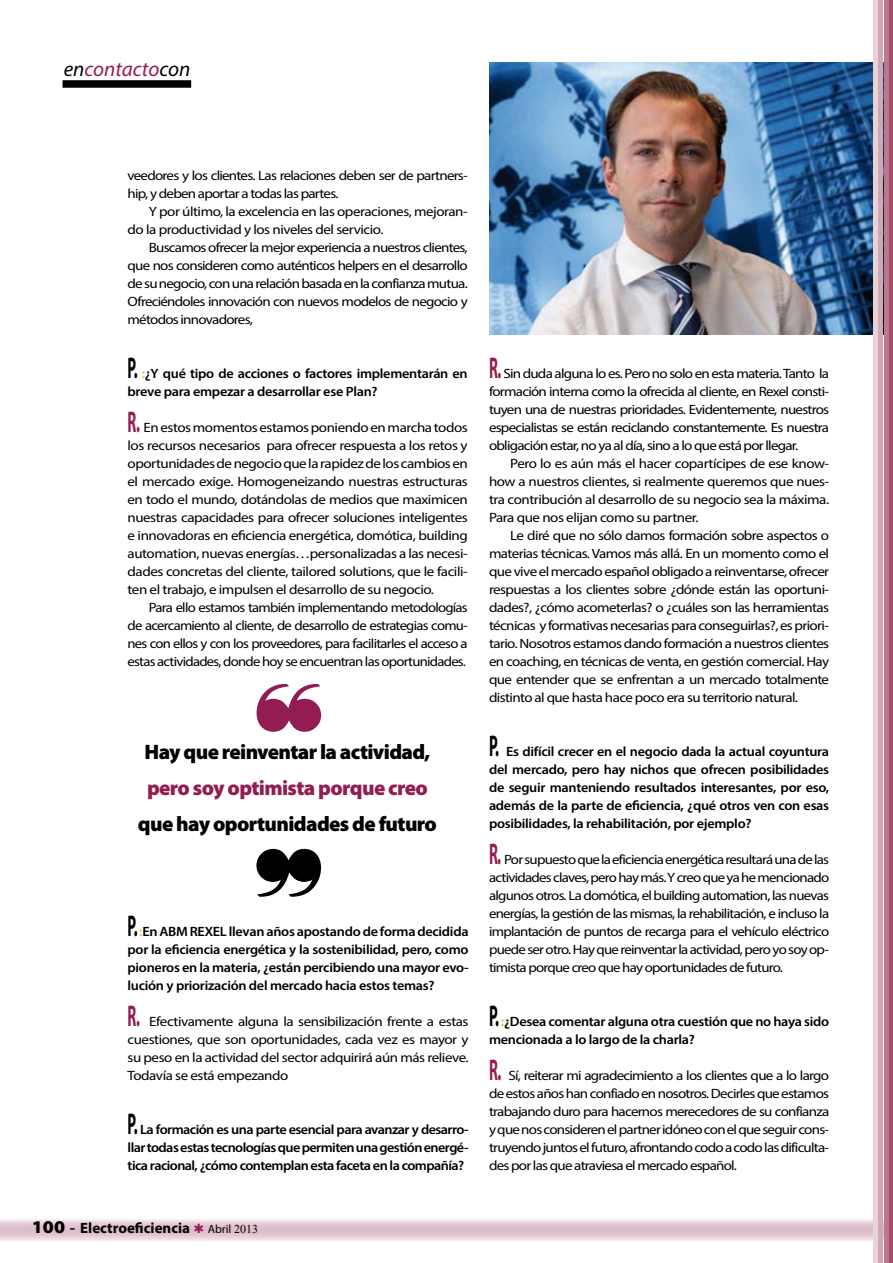
<style>
.page{position:relative;width:893px;height:1263px;background:#fff}
.page>*{position:absolute;margin:0;border:0;box-sizing:border-box;transform-origin:0 0}
.t1{font:700 30px "Myriad Pro";color:#000;scale:.5 1}
.t2{font:700 30px "Myriad Pro";color:#931d52;scale:.5 1}
.t3{font:900 21px "Myriad Pro";letter-spacing:-.03em;color:#000}
.t4{font:900 21px "Myriad Pro";letter-spacing:-.03em;color:#931d52}
.t5{font:italic 21px "Myriad Pro";color:#931d52}
.t6{font:700 15px "Myriad Pro";color:#000}
.t7{font:13.5px/18px "Myriad Pro";letter-spacing:-.05em;color:#000;text-align:justify;scale:1.11 1}
.t8{font:600 13.5px/18px "Myriad Pro";letter-spacing:-.02em;color:#000;text-align:justify;scale:1.06 1}
.t9{font:13.5px/18px "Myriad Pro";letter-spacing:-.05em;color:#000;text-align:justify;scale:1.1 1}
.t10{font:13.5px/18px "Myriad Pro";letter-spacing:-.05em;color:#000;text-align:justify;scale:1.09 1}
.t11{font:13.5px/18px "Myriad Pro";letter-spacing:-.03em;color:#000;scale:1.11 1}
.s1{color:#000}
.s2{color:#f8b323}
.s3{font-weight:900;font-stretch:semi-expanded;font-size:18px}
.s4{font-family:"Times New Roman";font-weight:400;font-size:18px}
.s5{font-weight:400;font-size:12px}
.s6{font-family:"Times New Roman";font-weight:400;font-size:12px}
</style>
<div class="page">
<svg style="left:0;top:1219px;width:889px;height:22px;background:#e7cdd9"></svg>
<div style="left:63px;top:80px;width:128px;height:8px;background:#000"></div>
<img style="left:489px;top:62px;width:400px;height:273px">
<div style="left:873px;top:0;width:5px;height:1263px;background:#e7d3d7"></div>
<hr style="left:879px;top:0;width:4px;height:1263px;background:#d1a7b1">
<hr style="left:884px;top:0;width:4px;height:1263px;background:#bb7a8b">
<hr style="left:889px;top:0;width:4px;height:1263px;background:#a74d6b">
<svg style="left:194px;top:1223px;width:10px;height:10px"></svg>
<h2 class="t5" style="left:64px;top:56px;width:128px"><span class="s1">en</span>contacto<span class="s1">con</span></h2>
<p class="t7" style="left:128px;top:166px;width:308px">veedores y los clientes. Las relaciones deben ser de partners&shy;hip, y deben aportar a todas las partes.</p>
<p class="t11" style="left:128px;top:202px;width:308px;text-indent:21px">Y por último, la excelencia en las operaciones, mejoran&shy;do la productividad y los niveles del servicio.</p>
<p class="t7" style="left:128px;top:238px;width:308px;text-indent:21px">Buscamos ofrecer la mejor experiencia a nuestros clientes, que nos consideren como auténticos helpers en el desarrollo de su negocio, con una relación basada en la confianza mutua.<br>Ofreciéndoles innovación con nuevos modelos de negocio y métodos innovadores,</p>
<h1 class="t1" style="left:128px;top:348px;width:22px">P.</h1>
<p class="t8" style="left:128px;top:364px;width:322px;text-indent:14px"><span class="s2">:</span>¿Y qué tipo de acciones o factores implementarán en breve para empezar a desarrollar ese Plan?</p>
<h1 class="t2" style="left:128px;top:402px;width:26px">R.</h1>
<p class="t7" style="left:128px;top:418px;width:308px;text-indent:16px">En estos momentos estamos poniendo en marcha todos los recursos necesarios para ofrecer respuesta a los retos y oportunidades de negocio que la rapidez de los cambios en el mercado exige. Homogeneizando nuestras estructuras en todo el mundo, dotándolas de medios que maximicen nuestras capacidades para ofrecer soluciones inteligentes e innovadoras en eficiencia energética, domótica, building automation, nuevas energías…personalizadas a las necesi&shy;dades concretas del cliente, tailored solutions, que le facili&shy;ten el trabajo, e impulsen el desarrollo de su negocio.</p>
<p class="t10" style="left:128px;top:598px;width:314px;text-indent:21px">Para ello estamos también implementando metodologías de acercamiento al cliente, de desarrollo de estrategias comu&shy;nes con ellos y con los proveedores, para facilitarles el acceso a estas actividades, donde hoy se encuentran las oportunidades.</p>
<h2 class="t3" style="left:144px;top:739px;width:287px">Hay que reinventar la actividad,</h2>
<h2 class="t4" style="left:147px;top:775px;width:282px">pero soy optimista porque creo</h2>
<h2 class="t3" style="left:138px;top:811px;width:300px">que hay oportunidades de futuro</h2>
<h1 class="t1" style="left:128px;top:906px;width:22px">P.</h1>
<p class="t8" style="left:128px;top:922px;width:323px;text-indent:12px"><span class="s2">:</span>En ABM REXEL llevan años apostando de forma decidida por la eficiencia energética y la sostenibilidad, pero, como pioneros en la materia, ¿están percibiendo una mayor evo&shy;lución y priorización del mercado hacia estos temas?</p>
<h1 class="t2" style="left:128px;top:996px;width:26px">R.</h1>
<p class="t7" style="left:128px;top:1012px;width:309px;text-indent:22px">Efectivamente alguna la sensibilización frente a estas cuestiones, que son oportunidades, cada vez es mayor y su peso en la actividad del sector adquirirá aún más relieve.<br>Todavía se está empezando</p>
<h1 class="t1" style="left:128px;top:1104px;width:22px">P.</h1>
<p class="t8" style="left:128px;top:1120px;width:323px;text-indent:13px">La formación es una parte esencial para avanzar y desarro&shy;llar todas estas tecnologías que permiten una gestión energé&shy;tica racional, ¿cómo contemplan esta faceta en la compañía?</p>
<p class="t6" style="left:32px;top:1218px;width:228px"><span class="s3">100</span> <span class="s4">-</span> Electroeficiencia <span class="s5">Abril</span> <span class="s6">2013</span></p>
<h1 class="t2" style="left:489px;top:348px;width:26px">R.</h1>
<p class="t7" style="left:489px;top:364px;width:308px;text-indent:14px">Sin duda alguna lo es. Pero no solo en esta materia. Tanto la formación interna como la ofrecida al cliente, en Rexel consti&shy;tuyen una de nuestras prioridades. Evidentemente, nuestros especialistas se están reciclando constantemente. Es nuestra obligación estar, no ya al día, sino a lo que está por llegar.</p>
<p class="t7" style="left:489px;top:454px;width:308px;text-indent:21px">Pero lo es aún más el hacer copartícipes de ese know&shy;how a nuestros clientes, si realmente queremos que nues&shy;tra contribución al desarrollo de su negocio sea la máxima.<br>Para que nos elijan como su partner.</p>
<p class="t7" style="left:489px;top:526px;width:308px;text-indent:21px">Le diré que no sólo damos formación sobre aspectos o materias técnicas. Vamos más allá. En un momento como el que vive el mercado español obligado a reinventarse, ofrecer respuestas a los clientes sobre ¿dónde están las oportuni&shy;dades?, ¿cómo acometerlas? o ¿cuáles son las herramientas técnicas y formativas necesarias para conseguirlas?, es priori&shy;tario. Nosotros estamos dando formación a nuestros clientes en coaching, en técnicas de venta, en gestión comercial. Hay que entender que se enfrentan a un mercado totalmente distinto al que hasta hace poco era su territorio natural.</p>
<h1 class="t1" style="left:489px;top:726px;width:22px">P.</h1>
<p class="t8" style="left:489px;top:742px;width:322px;text-indent:17px">Es difícil crecer en el negocio dada la actual coyuntura del mercado, pero hay nichos que ofrecen posibilidades de seguir manteniendo resultados interesantes, por eso, además de la parte de eficiencia, ¿qué otros ven con esas posibilidades, la rehabilitación, por ejemplo?</p>
<h1 class="t2" style="left:489px;top:834px;width:26px">R.</h1>
<p class="t9" style="left:489px;top:850px;width:311px;text-indent:15px">Por supuesto que la eficiencia energética resultará una de las actividades claves, pero hay más. Y creo que ya he mencionado algunos otros. La domótica, el building automation, las nuevas energías, la gestión de las mismas, la rehabilitación, e incluso la implantación de puntos de recarga para el vehículo eléctrico puede ser otro. Hay que reinventar la actividad, pero yo soy op&shy;timista porque creo que hay oportunidades de futuro.</p>
<h1 class="t1" style="left:489px;top:996px;width:22px">P.</h1>
<p class="t8" style="left:489px;top:1012px;width:322px;text-indent:12px"><span class="s2">:</span>¿Desea comentar alguna otra cuestión que no haya sido mencionada a lo largo de la charla?</p>
<h1 class="t2" style="left:489px;top:1050px;width:26px">R.</h1>
<p class="t7" style="left:489px;top:1066px;width:308px;text-indent:19px">Sí, reiterar mi agradecimiento a los clientes que a lo largo de estos años han confiado en nosotros. Decirles que estamos trabajando duro para hacernos merecedores de su confianza y que nos consideren el partner idóneo con el que seguir cons&shy;truyendo juntos el futuro, afrontando codo a codo las dificulta&shy;des por las que atraviesa el mercado español.</p>
</div>
